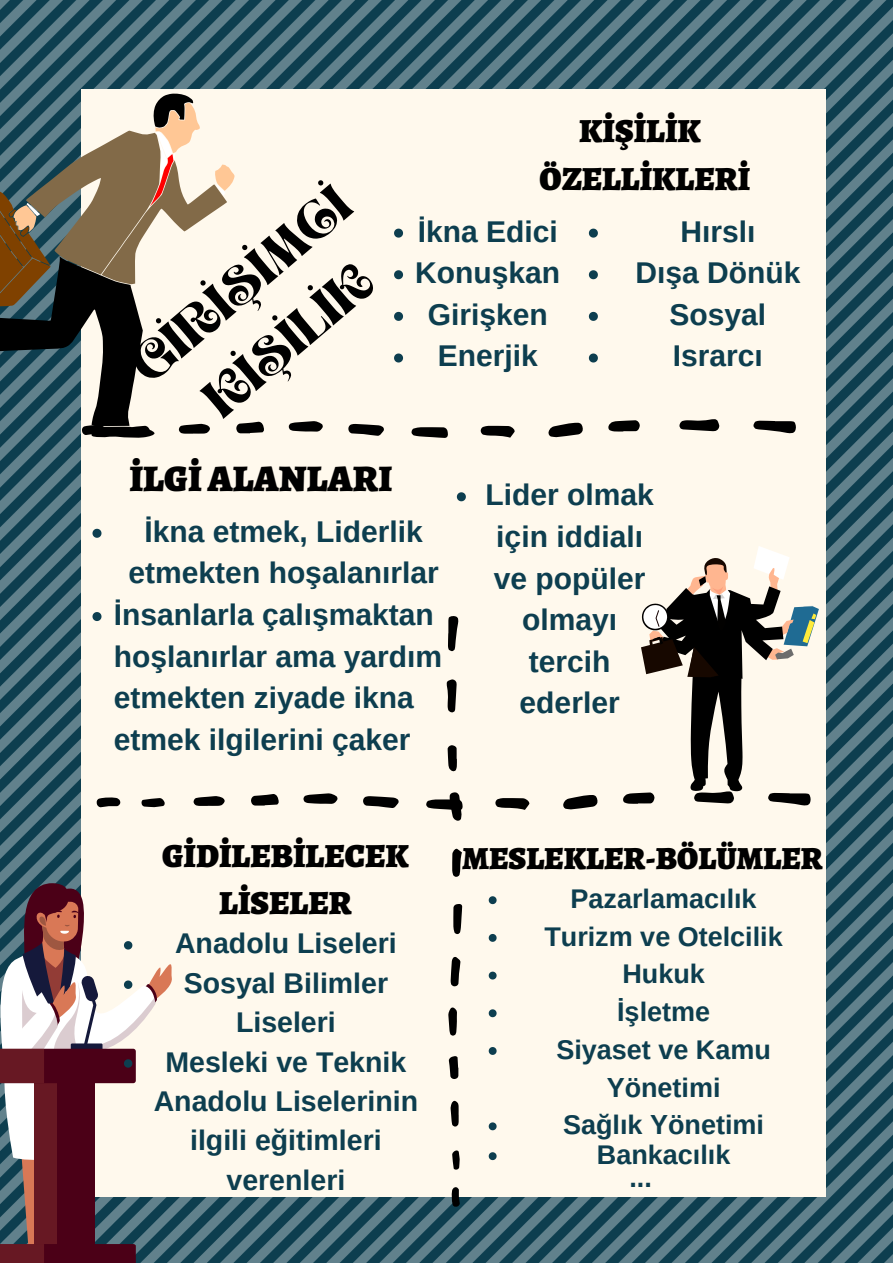
<style>
.page{position:relative;width:893px;height:1263px;background:#fff}
.page>*{position:absolute;margin:0;border:0;box-sizing:border-box;transform-origin:0 0}
.t1{font:600 52.5px "Aprila";color:#000}
.t2{font:900 37.5px "Alegreya";color:#000}
.t3{font:900 33.75px/47.2px "Alegreya";color:#000;text-align:center}
.t4{font:900 32.25px "Alegreya";color:#000}
.t5{font:700 30px/41.6px "Arimo";color:#0d3e4f;text-align:center}
.t6{font:700 28.5px/39.4px "Arimo";color:#0d3e4f;text-align:center}
.t7{font:700 27px/37.7px "Arimo";color:#0d3e4f;text-align:center}
</style>
<div class="page">
<img style="left:0;top:0;width:893px;height:1263px">
<div style="left:82px;top:89px;width:743px;height:1107px;background:#fff9ed"></div>
<svg style="left:753px;top:421px;width:43px;height:12px"></svg>
<svg style="left:548px;top:423px;width:35px;height:14px"></svg>
<svg style="left:679px;top:419px;width:41px;height:12px"></svg>
<svg style="left:411px;top:427px;width:37px;height:11px"></svg>
<svg style="left:348px;top:424px;width:36px;height:12px"></svg>
<svg style="left:480px;top:426px;width:35px;height:12px"></svg>
<svg style="left:608px;top:420px;width:32px;height:12px"></svg>
<svg style="left:289px;top:421px;width:34px;height:11px"></svg>
<svg style="left:563px;top:795px;width:35px;height:14px"></svg>
<svg style="left:363px;top:796px;width:36px;height:12px"></svg>
<svg style="left:495px;top:798px;width:34px;height:12px"></svg>
<svg style="left:303px;top:793px;width:35px;height:11px"></svg>
<svg style="left:251px;top:794px;width:28px;height:11px"></svg>
<svg style="left:193px;top:796px;width:32px;height:10px"></svg>
<svg style="left:96px;top:797px;width:24px;height:10px"></svg>
<svg style="left:141px;top:798px;width:24px;height:9px"></svg>
<svg style="left:448px;top:616px;width:10px;height:35px"></svg>
<svg style="left:426px;top:792px;width:37px;height:29px"></svg>
<svg style="left:447px;top:679px;width:9px;height:33px"></svg>
<svg style="left:453px;top:904px;width:9px;height:30px"></svg>
<svg style="left:450px;top:957px;width:10px;height:29px"></svg>
<svg style="left:452px;top:848px;width:10px;height:29px"></svg>
<svg style="left:447px;top:745px;width:10px;height:26px"></svg>
<svg style="left:448px;top:1007px;width:9px;height:29px"></svg>
<svg style="left:449px;top:1056px;width:9px;height:23px"></svg>
<svg style="left:450px;top:1101px;width:9px;height:25px"></svg>
<svg style="left:451px;top:1187px;width:9px;height:20px"></svg>
<svg style="left:452px;top:1150px;width:8px;height:20px"></svg>
<svg style="left:0;top:93px;width:264px;height:345px"></svg>
<svg style="left:623px;top:546px;width:196px;height:259px"></svg>
<svg style="left:489px;top:896px;width:7px;height:8px"></svg>
<svg style="left:489px;top:934px;width:7px;height:8px"></svg>
<svg style="left:489px;top:972px;width:7px;height:7px"></svg>
<svg style="left:489px;top:1009px;width:7px;height:8px"></svg>
<svg style="left:489px;top:1047px;width:7px;height:8px"></svg>
<svg style="left:489px;top:1122px;width:7px;height:8px"></svg>
<svg style="left:489px;top:1152px;width:7px;height:8px"></svg>
<svg style="left:92px;top:529px;width:9px;height:9px"></svg>
<svg style="left:92px;top:612px;width:9px;height:9px"></svg>
<svg style="left:394px;top:229px;width:9px;height:9px"></svg>
<svg style="left:394px;top:270px;width:9px;height:9px"></svg>
<svg style="left:394px;top:312px;width:9px;height:9px"></svg>
<svg style="left:394px;top:353px;width:9px;height:9px"></svg>
<svg style="left:589px;top:229px;width:9px;height:9px"></svg>
<svg style="left:589px;top:270px;width:9px;height:9px"></svg>
<svg style="left:589px;top:312px;width:9px;height:9px"></svg>
<svg style="left:589px;top:353px;width:9px;height:9px"></svg>
<svg style="left:457px;top:492px;width:9px;height:9px"></svg>
<svg style="left:0;top:883px;width:172px;height:380px"></svg>
<p class="t1" style="left:124px;top:355px;width:271px;rotate:-40deg">GİRİŞİMCİ</p>
<p class="t1" style="left:197px;top:389px;width:205px;rotate:-40deg">KİŞİLİK</p>
<p class="t3" style="left:539px;top:107px;width:212px">KİŞİLİK<br>ÖZELLİKLERİ</p>
<p class="t5" style="left:418px;top:210px;width:142px">İkna Edici</p>
<p class="t5" style="left:415px;top:252px;width:146px">Konuşkan</p>
<p class="t5" style="left:428px;top:294px;width:122px">Girişken</p>
<p class="t5" style="left:438px;top:335px;width:102px">Enerjik</p>
<p class="t5" style="left:680px;top:210px;width:76px">Hırslı</p>
<p class="t5" style="left:635px;top:252px;width:167px">Dışa Dönük</p>
<p class="t5" style="left:669px;top:294px;width:98px">Sosyal</p>
<p class="t5" style="left:673px;top:335px;width:92px">Israrcı</p>
<p class="t2" style="left:129px;top:452px;width:264px">İLGİALANLARI</p>
<p class="t5" style="left:129px;top:510px;width:312px">İkna etmek, Liderlik etmekten hoşalanırlar</p>
<p class="t5" style="left:114px;top:594px;width:330px;text-align:left">İnsanlarla çalışmaktan hoşlanırlar ama yardım etmekten ziyade ikna etmek ilgilerini çaker</p>
<p class="t5" style="left:485px;top:474px;width:170px">Lider olmak için iddialı ve popüler olmayı tercih ederler</p>
<p class="t3" style="left:162px;top:832px;width:248px">GİDİLEBİLECEK<br>LİSELER</p>
<p class="t4" style="left:462px;top:836px;width:362px">MESLEKLER-BÖLÜMLER</p>
<p class="t7" style="left:570px;top:880px;width:187px">Pazarlamacılık</p>
<p class="t7" style="left:544px;top:917px;width:240px">Turizm ve Otelcilik</p>
<p class="t7" style="left:622px;top:955px;width:84px">Hukuk</p>
<p class="t7" style="left:617px;top:993px;width:94px">İşletme</p>
<p class="t7" style="left:556px;top:1030px;width:216px">Siyaset ve Kamu<br>Yönetimi</p>
<p class="t7" style="left:563px;top:1106px;width:202px">Sağlık Yönetimi</p>
<p class="t7" style="left:597px;top:1136px;width:135px">Bankacılık</p>
<p class="t7" style="left:629px;top:1158px;width:24px">...</p>
<p class="t6" style="left:175px;top:924px;width:223px">Anadolu Liseleri</p>
<p class="t6" style="left:184px;top:963px;width:206px">Sosyal Bilimler<br>Liseleri</p>
<p class="t6" style="left:154px;top:1042px;width:266px">Mesleki ve Teknik<br>Anadolu Liselerinin ilgili eğitimleri verenleri</p>
</div>
